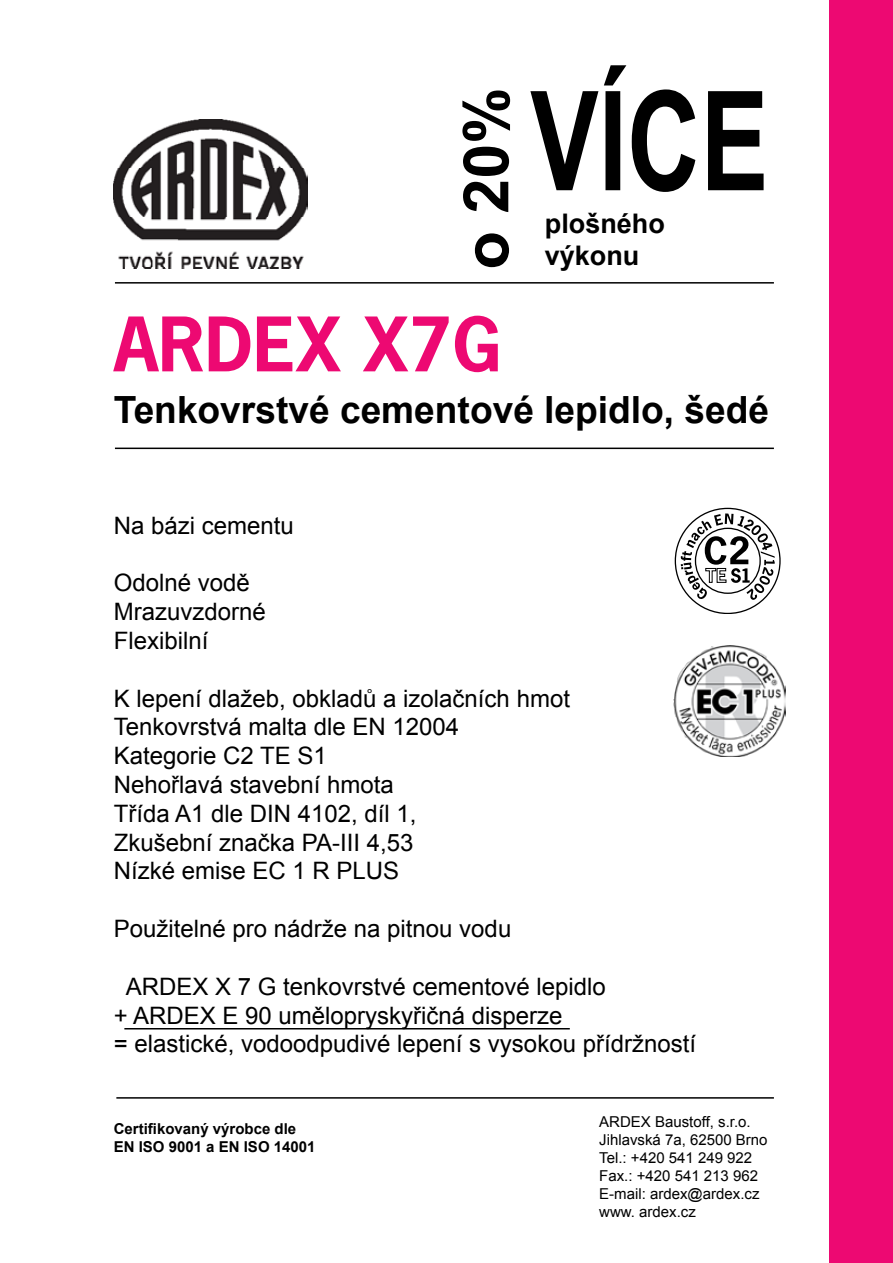
<style>
.page{position:relative;width:893px;height:1263px;background:#fff}
.page>*{position:absolute;margin:0;border:0;box-sizing:border-box;transform-origin:0 0}
.t1{font:700 138.45px "Arial";color:#000;scale:.74 1}
.t2{font:700 70.5px "News Gothic Std";color:#ed0972}
.t3{font:700 63px "Arial";color:#000}
.t4{font:700 37.5px "Arial";color:#000}
.t5{font:700 27px/32.4px "Arial";color:#000}
.t6{font:24px/28.8px "Arial";color:#000}
.t7{font:15px/18px "Arial";color:#000}
.t8{font:700 15px/18px "Arial";color:#000}
</style>
<div class="page">
<div style="left:829px;top:0;width:64px;height:1263px;background:#ed0972"></div>
<img style="left:114px;top:119px;width:193px;height:150px">
<hr style="left:115px;top:282px;width:659px;height:2px;background:#000">
<hr style="left:115px;top:448px;width:659px;height:1px;background:#000">
<hr style="left:116px;top:1097px;width:658px;height:2px;background:#000">
<svg style="left:675px;top:508px;width:105px;height:105px"></svg>
<svg style="left:681px;top:513px;width:94px;height:87px"></svg>
<img style="left:673px;top:645px;width:112px;height:112px">
<hr style="left:124px;top:1028px;width:446px;height:1px;background:#000">
<h3 class="t3" style="left:444px;top:270px;width:184px;rotate:-90deg">o 20%</h3>
<h2 class="t2" style="left:114px;top:298px;width:389px">ARDEX X7G</h2>
<h1 class="t1" style="left:530px;top:49px;width:323px">VÍCE</h1>
<p class="t5" style="left:545px;top:208px;width:122px">plošného výkonu</p>
<h3 class="t4" style="left:114px;top:385px;width:657px">Tenkovrstvé cementové lepidlo, šedé</h3>
<p class="t6" style="left:114px;top:511px;width:182px">Na bázi cementu</p>
<p class="t6" style="left:114px;top:569px;width:154px">Odolné vodě<br>Mrazuvzdorné<br>Flexibilní</p>
<p class="t6" style="left:114px;top:684px;width:458px">K lepení dlažeb, obkladů a izolačních hmot<br>Tenkovrstvá malta dle EN 12004<br>Kategorie C2 TE S1<br>Nehořlavá stavební hmota<br>Třída A1 dle DIN 4102, díl 1,<br>Zkušební značka PA-III 4,53<br>Nízké emise EC 1 R PLUS</p>
<p class="t6" style="left:114px;top:914px;width:399px">Použitelné pro nádrže na pitnou vodu</p>
<p class="t6" style="left:114px;top:972px;width:584px;text-indent:12px">ARDEX X 7 G tenkovrstvé cementové lepidlo<br>+ ARDEX E 90 umělopryskyřičná disperze<br>= elastické, vodoodpudivé lepení s vysokou přídržností</p>
<p class="t8" style="left:114px;top:1120px;width:203px">Certifikovaný výrobce dle<br>EN ISO 9001 a EN ISO 14001</p>
<p class="t7" style="left:599px;top:1112px;width:170px">ARDEX Baustoff, s.r.o.<br>Jihlavská 7a, 62500 Brno<br>Tel.: +420 541 249 922<br>Fax.: +420 541 213 962<br>E-mail: ardex@ardex.cz www. ardex.cz</p>
</div>
